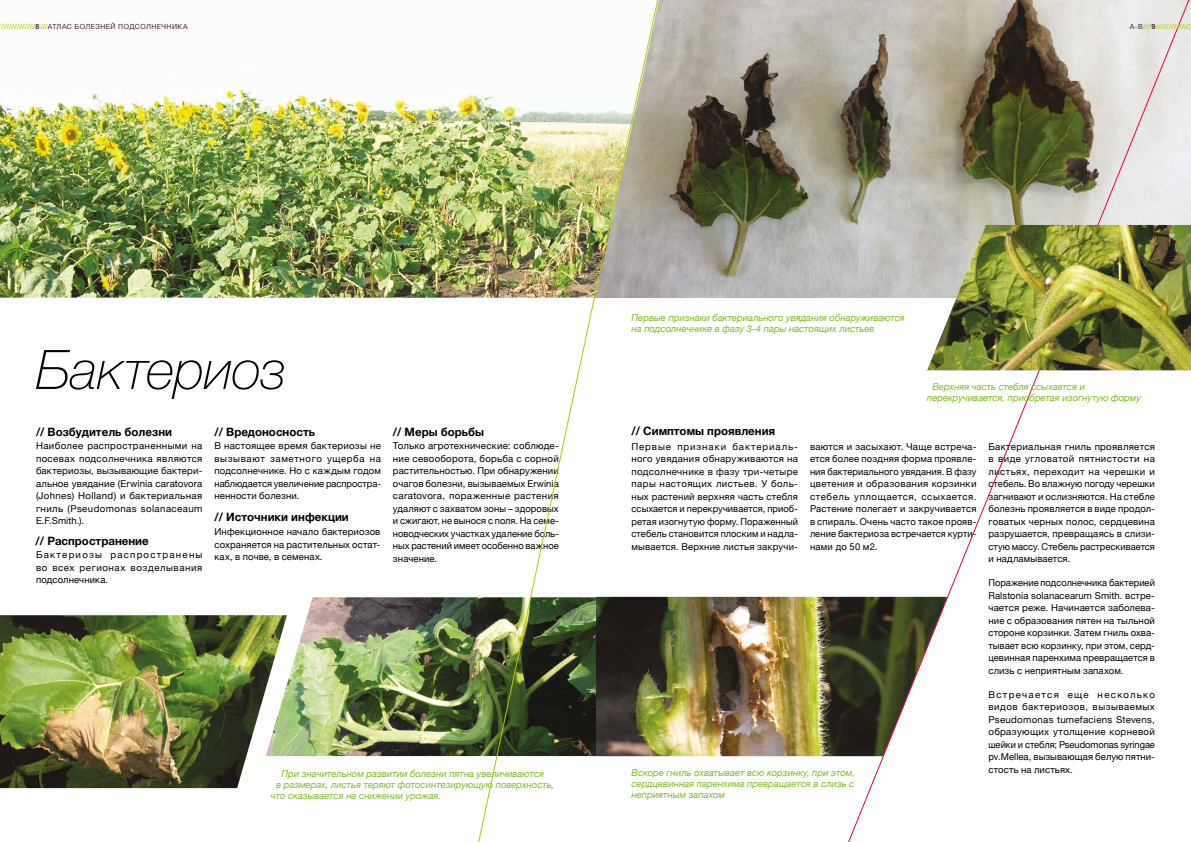
<style>
.page{position:relative;width:1191px;height:842px;background:#fff}
.page>*{position:absolute;margin:0;border:0;box-sizing:border-box;transform-origin:0 0}
.t1{font:italic 100 54.5px "Helvetica Neue";letter-spacing:-.01em;color:#000}
.t2{font:700 11.5px "Helvetica Neue";color:#000}
.t3{font:9.5px/12.5px "Helvetica Neue";letter-spacing:.01em;color:#000;text-align:justify}
.t4{font:italic 9.5px/11px "Helvetica Neue";color:#80ba27}
.t5{font:7px "Helvetica Neue";letter-spacing:.06em;color:#491c38}
.t6{font:500 7px "Helvetica Neue";color:#afca0b}
.s1{font-weight:500;color:#afca0b}
.s2{font-weight:700}
.s3{font-weight:400;color:#491c38}
.s4{font-weight:700;color:#491c38}
</style>
<div class="page">
<img style="left:0;top:615px;width:266px;height:173px">
<img style="left:266px;top:597px;width:576px;height:159px">
<img style="left:666px;top:0;width:176px;height:298px">
<img style="left:0;top:89px;width:475px;height:209px">
<img style="left:475px;top:0;width:191px;height:842px">
<svg style="left:842px;top:0;width:349px;height:842px"></svg>
<img style="left:927px;top:225px;width:264px;height:145px">
<p class="t5" style="left:-1px;top:21px;width:190px"><span class="s1">//////////////</span><span class="s2">8</span><span class="s1">///</span>АТЛАС БОЛЕЗНЕЙ ПОДСОЛНЕЧНИКА</p>
<p class="t6" style="left:1130px;top:21px;width:64px"><span class="s3">А-В</span>///<span class="s4">9</span>//////////////</p>
<h1 class="t1" style="left:36px;top:328px;width:251px">Бактериоз</h1>
<p class="t4" style="left:631px;top:313px;width:275px">Первые признаки бактериального увядания обнаруживаются на подсолнечнике в фазу 3-4 пары настоящих листьев</p>
<p class="t2" style="left:36px;top:422px;width:138px">// Возбудитель болезни</p>
<p class="t2" style="left:393px;top:423px;width:93px">// Меры борьбы</p>
<p class="t2" style="left:631px;top:422px;width:145px">// Симптомы проявления</p>
<p class="t2" style="left:214px;top:422px;width:102px">// Вредоносность</p>
<p class="t4" style="left:927px;top:382px;width:215px;text-indent:5px">Верхняя часть стебля ссыхается и перекручивается, приобретая изогнутую форму</p>
<p class="t3" style="left:36px;top:440px;width:168px">Наиболее распространенными на посевах подсолнечника являются бактериозы, вызывающие бактери&shy;альное увядание (Erwinia caratovora (Johnes) Holland) и бактериальная гниль (Pseudomonas solanaceaum E.F.Smith.).</p>
<p class="t3" style="left:36px;top:549px;width:168px">Бактериозы распространены во всех регионах возделывания подсолнечника.</p>
<p class="t2" style="left:36px;top:531px;width:115px">// Распространение</p>
<p class="t3" style="left:214px;top:440px;width:168px">В настоящее время бактериозы не вызывают заметного ущерба на подсолнечнике. Но с каждым годом наблюдается увеличение распростра&shy;ненности болезни.</p>
<p class="t3" style="left:215px;top:526px;width:167px">Инфекционное начало бактериозов сохраняется на растительных остат&shy;ках, в почве, в семенах.</p>
<p class="t2" style="left:215px;top:507px;width:136px">// Источники инфекции</p>
<p class="t3" style="left:393px;top:440px;width:167px">Только агротехнические: соблюде&shy;ние севооборота, борьба с сорной растительностью. При обнаружении очагов болезни, вызываемых Erwinia caratovora, пораженные растения удаляют с захватом зоны – здоровых и сжигают, не вынося с поля. На семе&shy;новодческих участках удаление боль&shy;ных растений имеет особенно важное значение.</p>
<p class="t4" style="left:281px;top:768px;width:264px">При значительном развитии болезни пятна увеличиваются</p>
<p class="t4" style="left:276px;top:779px;width:280px">в размерах, листья теряют фотосинтезирующую поверхность,</p>
<p class="t4" style="left:271px;top:790px;width:172px">что сказывается на снижении урожая.</p>
<p class="t3" style="left:631px;top:440px;width:168px">Первые признаки бактериаль&shy;ного увядания обнаруживаются на подсолнечнике в фазу три-четыре пары настоящих листьев. У боль&shy;ных растений верхняя часть стебля ссыхается и перекручивается, приоб&shy;ретая изогнутую форму. Пораженный стебель становится плоским и надла&shy;мывается. Верхние листья закручи-</p>
<p class="t3" style="left:810px;top:441px;width:168px">ваются и засыхают. Чаще встреча&shy;ется более поздняя форма проявле&shy;ния бактериального увядания. В фазу цветения и образования корзинки стебель уплощается, ссыхается.<br>Растение полегает и закручивается в спираль. Очень часто такое прояв&shy;ление бактериоза встречается курти&shy;нами до 50 м2.</p>
<p class="t3" style="left:988px;top:441px;width:168px">Бактериальная гниль проявляется в виде угловатой пятнистости на листьях, переходит на черешки и стебель. Во влажную погоду черешки загнивают и ослизняются. На стебле болезнь проявляется в виде продол&shy;говатых черных полос, сердцевина разрушается, превращаясь в слизи&shy;стую массу. Стебель растрескивается и надламывается.</p>
<p class="t3" style="left:988px;top:577px;width:168px">Поражение подсолнечника бактерией Ralstonia solanacearum Smith. встре&shy;чается реже. Начинается заболева&shy;ние с образования пятен на тыльной стороне корзинки. Затем гниль охва&shy;тывает всю корзинку, при этом, серд&shy;цевинная паренхима превращается в слизь с неприятным запахом.</p>
<p class="t3" style="left:988px;top:688px;width:168px">Встречается еще несколько видов бактериозов, вызываемых Pseudomonas tumefaciens Stevens, образующих утолщение корневой шейки и стебля; Pseudomonas syringae pv.Mellea, вызывающая белую пятни&shy;стость на листьях.</p>
<p class="t4" style="left:631px;top:768px;width:225px;text-align:justify">Вскоре гниль охватывает всю корзинку, при этом, сердцевинная паренхима превращается в слизь с неприятным запахом</p>
</div>
